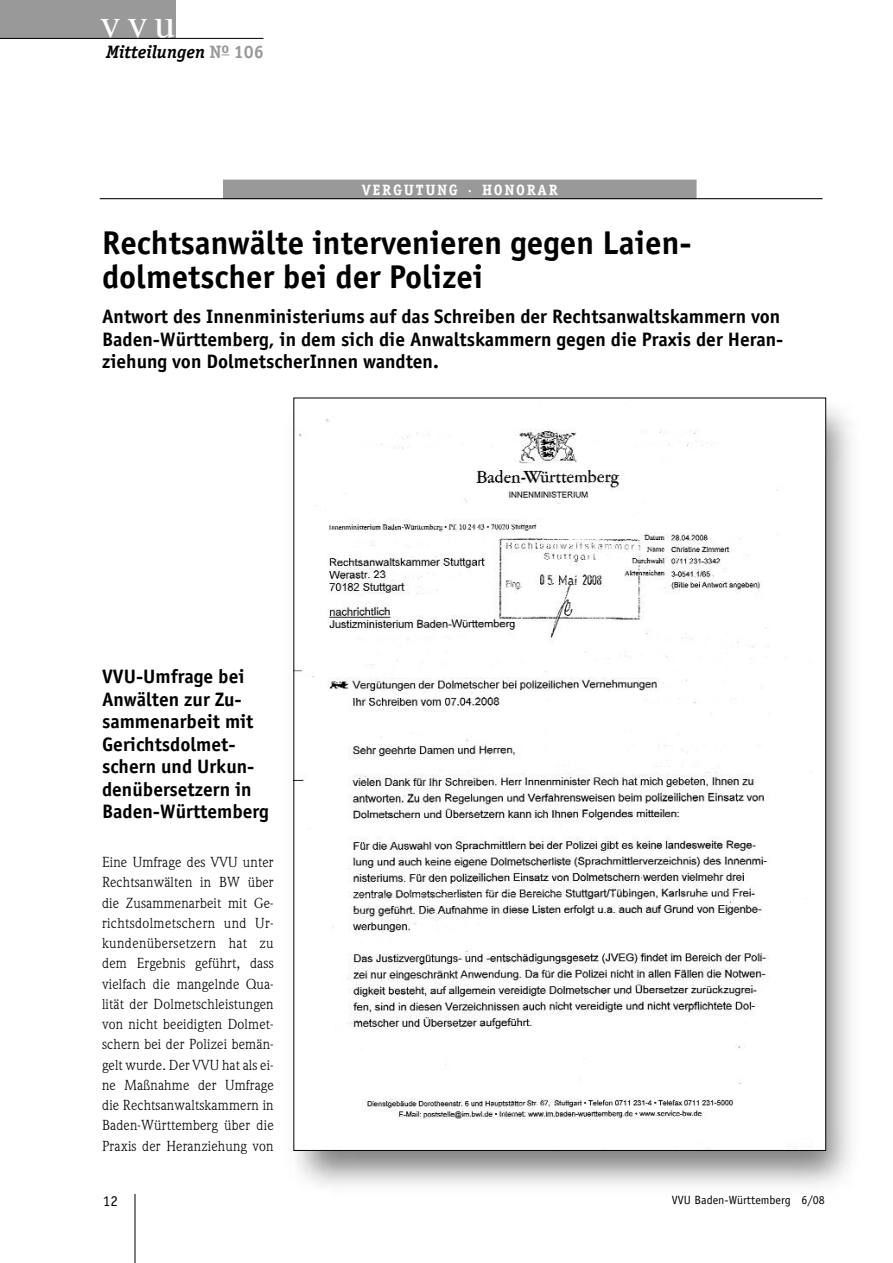
<style>
.page{position:relative;width:893px;height:1263px;background:#fff}
.page>*{position:absolute;margin:0;border:0;box-sizing:border-box;transform-origin:0 0}
.t1{font:42px "Times";color:#fff}
.t2{font:700 33px/34.5px "Officina Sans";color:#000}
.t3{font:700 19.5px/22.5px "Officina Sans";color:#000}
.t4{font:italic 700 18px "Officina Serif";color:#000}
.t5{font:700 15px "Officina Serif";letter-spacing:.11em;color:#fff}
.t6{font:15px "Officina Sans";color:#000}
.t7{font:14.25px/20.2px "Weidemann";letter-spacing:.01em;color:#000;text-align:justify}
.t8{font:12px "Officina Sans";color:#000}
.s1{font-style:normal;color:#999}
</style>
<div class="page">
<img style="left:293px;top:397px;width:558px;height:789px">
<div style="left:0;top:0;width:175px;height:38px;background:#999"></div>
<hr style="left:0;top:38px;width:264px;height:1px;background:#000">
<hr style="left:135px;top:1194px;width:1px;height:69px;background:#000">
<div style="left:223px;top:180px;width:474px;height:19px;background:#999"></div>
<hr style="left:100px;top:198px;width:723px;height:1px;background:#000">
<div style="left:294px;top:398px;width:532px;height:752px;background:#fff"></div>
<img style="left:296px;top:419px;width:482px;height:700px">
<h1 class="t1" style="left:100px;top:6px;width:77px">vvu</h1>
<p class="t4" style="left:106px;top:45px;width:159px">Mitteilungen <span class="s1">N</span><sup>o</sup> <span class="s1">106</span></p>
<p class="t5" style="left:362px;top:184px;width:198px">VERGUTUNG · HONORAR</p>
<h2 class="t2" style="left:102px;top:228px;width:591px">Rechtsanwälte intervenieren gegen Laien&shy;dolmetscher bei der Polizei</h2>
<h3 class="t3" style="left:102px;top:307px;width:683px">Antwort des Innenministeriums auf das Schreiben der Rechtsanwaltskammern von<br>Baden-Württemberg, in dem sich die Anwaltskammern gegen die Praxis der Heran&shy;ziehung von DolmetscherInnen wandten.</h3>
<h3 class="t3" style="left:102px;top:667px;width:168px">VVU-Umfrage bei<br>Anwälten zur Zu&shy;sammenarbeit mit<br>Gerichtsdolmet&shy;schern und Urkun&shy;denübersetzern in<br>Baden-Württemberg</h3>
<p class="t7" style="left:102px;top:853px;width:173px">Eine Umfrage des VVU unter Rechtsanwälten in BW über die Zusammenarbeit mit Ge&shy;richtsdolmetschern und Ur&shy;kundenübersetzern hat zu dem Ergebnis geführt, dass vielfach die mangelnde Qua&shy;lität der Dolmetschleistungen von nicht beeidigten Dolmet&shy;schern bei der Polizei bemän&shy;gelt wurde. Der VVU hat als ei&shy;ne Maßnahme der Umfrage die Rechtsanwaltskammern in Baden-Württemberg über die Praxis der Heranziehung von</p>
<p class="t6" style="left:103px;top:1195px;width:16px">12</p>
<p class="t8" style="left:672px;top:1195px;width:155px">VVU Baden-Württemberg 6/08</p>
</div>
